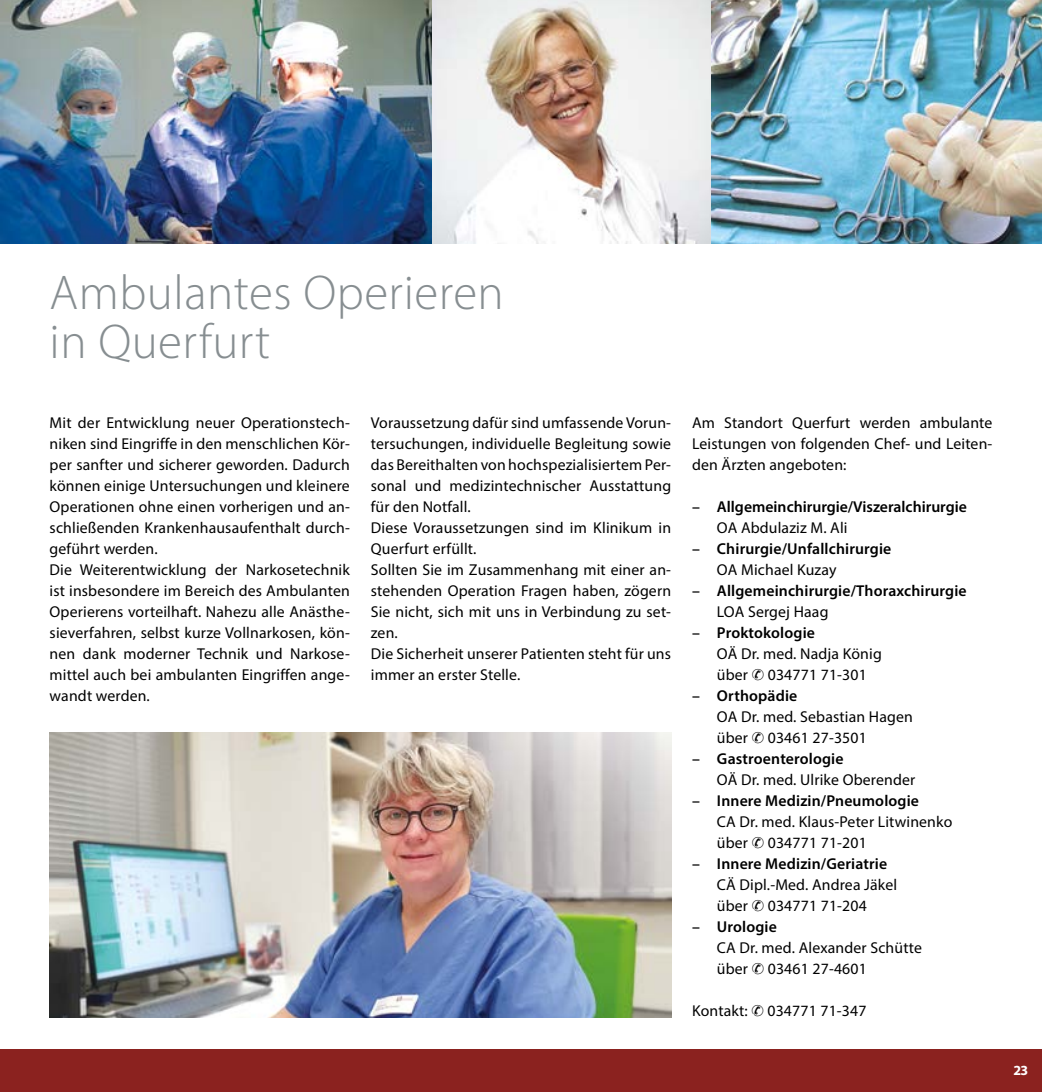
<style>
.page{position:relative;width:1042px;height:1092px;background:#fff}
.page>*{position:absolute;margin:0;border:0;box-sizing:border-box;transform-origin:0 0}
.t1{font:300 49px/49px "Myriad Pro";letter-spacing:.01em;color:#878e91}
.t2{font:15.75px/21px "Myriad Pro";letter-spacing:.01em;color:#000}
.t3{font:600 15.75px "Myriad Pro";letter-spacing:.01em;color:#000}
.t4{font:700 14px "Myriad Pro";color:#fff}
</style>
<div class="page">
<div style="left:0;top:1049px;width:1042px;height:42px;background:#8b221f"></div>
<img style="left:711px;top:0;width:331px;height:243px">
<svg style="left:432px;top:0;width:279px;height:243px;fill:#eeefef"></svg>
<img style="left:0;top:0;width:432px;height:243px">
<img style="left:50px;top:732px;width:621px;height:285px">
<h1 class="t1" style="left:50px;top:267px;width:456px">Ambulantes Operieren in Querfurt</h1>
<p class="t2" style="left:50px;top:412px;width:302px">Mit der Entwicklung neuer Operationstech&shy;niken sind Eingriffe in den menschlichen Kör&shy;per sanfter und sicherer geworden. Dadurch können einige Untersuchungen und kleinere Operationen ohne einen vorherigen und an&shy;schließenden Krankenhausaufenthalt durch&shy;geführt werden.<br>Die Weiterentwicklung der Narkosetechnik ist insbesondere im Bereich des Ambulanten Operierens vorteilhaft. Nahezu alle Anästhe&shy;sieverfahren, selbst kurze Vollnarkosen, kön&shy;nen dank moderner Technik und Narkose&shy;mittel auch bei ambulanten Eingriffen ange&shy;wandt werden.</p>
<p class="t2" style="left:371px;top:412px;width:302px">Voraussetzung dafür sind umfassende Vorun&shy;tersuchungen, individuelle Begleitung sowie das Bereithalten von hochspezialisiertem Per&shy;sonal und medizintechnischer Ausstattung für den Notfall.<br>Diese Voraussetzungen sind im Klinikum in Querfurt erfüllt.<br>Sollten Sie im Zusammenhang mit einer an&shy;stehenden Operation Fragen haben, zögern Sie nicht, sich mit uns in Verbindung zu set&shy;zen.<br>Die Sicherheit unserer Patienten steht für uns immer an erster Stelle.</p>
<p class="t2" style="left:692px;top:411px;width:302px;text-align:justify">Am Standort Querfurt werden ambulante Leistungen von folgenden Chef- und Leiten&shy;den Ärzten angeboten:</p>
<p class="t3" style="left:692px;top:496px;width:276px">– Allgemeinchirurgie/Viszeralchirurgie</p>
<p class="t2" style="left:717px;top:516px;width:132px">OA Abdulaziz M. Ali</p>
<p class="t3" style="left:692px;top:538px;width:201px">– Chirurgie/Unfallchirurgie</p>
<p class="t2" style="left:717px;top:558px;width:121px">OA Michael Kuzay</p>
<p class="t3" style="left:692px;top:580px;width:276px">– Allgemeinchirurgie/Thoraxchirurgie</p>
<p class="t2" style="left:717px;top:600px;width:113px">LOA Sergej Haag</p>
<p class="t3" style="left:692px;top:622px;width:124px">– Proktokologie</p>
<p class="t2" style="left:717px;top:642px;width:166px">OÄ Dr. med. Nadja König über</p>
<p class="t2" style="left:768px;top:663px;width:100px">034771 71-301</p>
<p class="t3" style="left:692px;top:685px;width:107px">– Orthopädie</p>
<p class="t2" style="left:717px;top:705px;width:197px">OA Dr. med. Sebastian Hagen über</p>
<p class="t2" style="left:768px;top:726px;width:100px">03461 27-3501</p>
<p class="t3" style="left:692px;top:748px;width:153px">– Gastroenterologie</p>
<p class="t2" style="left:717px;top:768px;width:200px">OÄ Dr. med. Ulrike Oberender</p>
<p class="t3" style="left:692px;top:790px;width:228px">– Innere Medizin/Pneumologie</p>
<p class="t2" style="left:717px;top:810px;width:237px">CA Dr. med. Klaus-Peter Litwinenko über</p>
<p class="t2" style="left:768px;top:831px;width:100px">034771 71-201</p>
<p class="t3" style="left:692px;top:853px;width:197px">– Innere Medizin/Geriatrie</p>
<p class="t2" style="left:717px;top:873px;width:182px">CÄ Dipl.-Med. Andrea Jäkel über</p>
<p class="t2" style="left:768px;top:894px;width:100px">034771 71-204</p>
<p class="t3" style="left:692px;top:916px;width:86px">– Urologie</p>
<p class="t2" style="left:717px;top:936px;width:206px">CA Dr. med. Alexander Schütte über</p>
<p class="t2" style="left:768px;top:957px;width:100px">03461 27-4601</p>
<p class="t2" style="left:692px;top:999px;width:57px">Kontakt:</p>
<p class="t2" style="left:767px;top:999px;width:100px">034771 71-347</p>
<p class="t4" style="left:1013px;top:1061px;width:16px">23</p>
</div>
